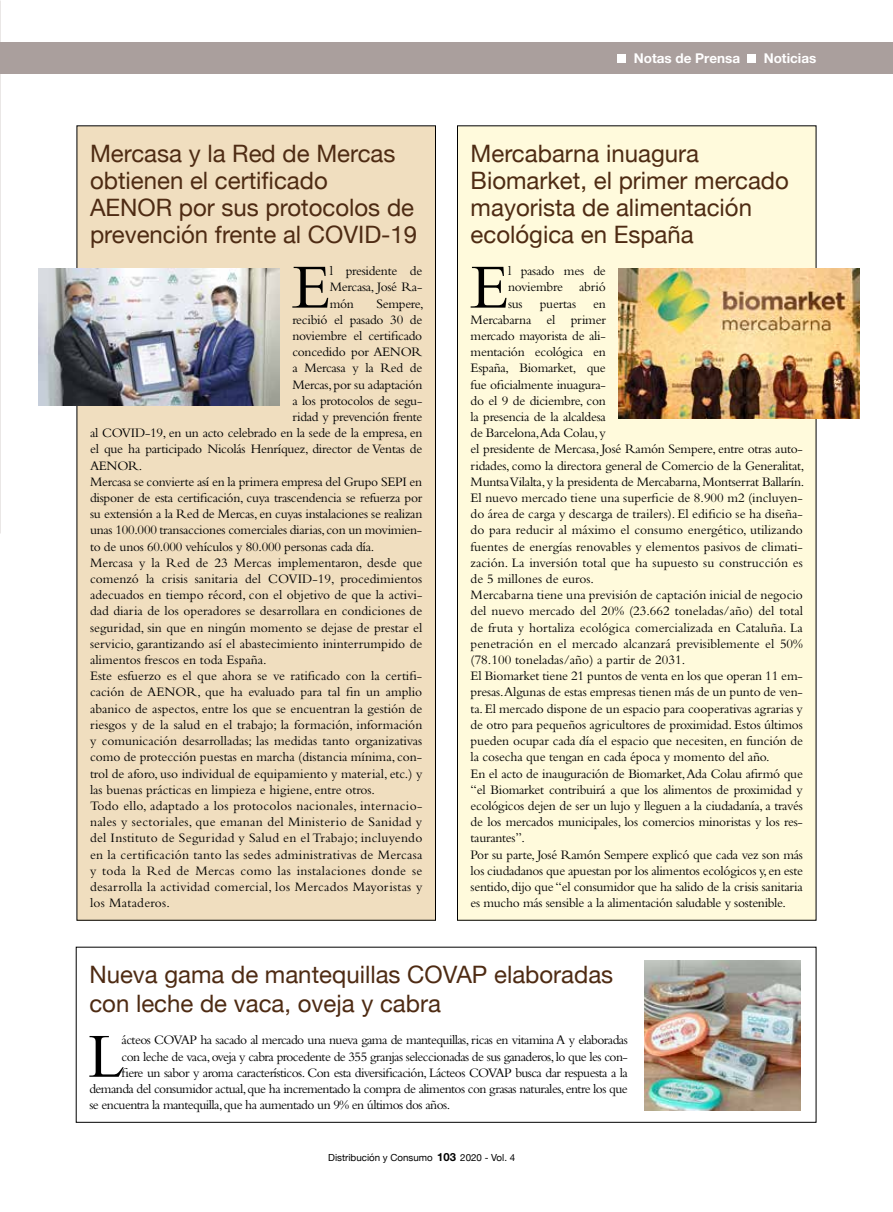
<style>
.page{position:relative;width:893px;height:1212px;background:#fff}
.page>*{position:absolute;margin:0;border:0;box-sizing:border-box;transform-origin:0 0}
.t1{font:65.55px "Bembo";color:#000}
.t2{font:24px/27px "Helvetica Neue";color:#4e2b13}
.t3{font:13.5px/16.2px "Bembo";letter-spacing:-.01em;color:#000;text-align:justify}
.t4{font:13.5px "Bembo";letter-spacing:-.04em;color:#000}
.t5{font:13.5px "Bembo";letter-spacing:.02em;color:#000}
.t6{font:700 13.5px "Helvetica Neue LT Std";color:#fff}
.t7{font:9.75px "Helvetica Neue";color:#000}
.s1{font-family:"Helvetica Neue LT Std";font-weight:700;font-size:11.25px}
</style>
<div class="page">
<div style="left:77px;top:126px;width:358px;height:794px;background:#f0debf"></div>
<div style="left:457px;top:126px;width:359px;height:794px;background:#fffadc"></div>
<div style="left:76px;top:947px;width:740px;height:176px;border:1px solid #000"></div>
<img style="left:645px;top:960px;width:156px;height:150px">
<img style="left:619px;top:268px;width:241px;height:150px">
<img style="left:38px;top:268px;width:242px;height:137px">
<div style="left:0;top:43px;width:893px;height:31px;background:#aa9f9d"></div>
<div style="left:618px;top:54px;width:8px;height:9px;background:#fff"></div>
<div style="left:748px;top:54px;width:8px;height:9px;background:#fff"></div>
<h2 class="t2" style="left:90px;top:141px;width:329px">Mercasa y la Red de Mercas obtienen el certificado<br>AENOR por sus protocolos de prevención frente al COVID-19</h2>
<h1 class="t1" style="left:292px;top:249px;width:40px">E</h1>
<p class="t3" style="left:330px;top:263px;width:94px">l presidente de Mercasa, José Ra&shy;món</p>
<p class="t3" style="left:376px;top:295px;width:49px">Sempere,</p>
<p class="t3" style="left:292px;top:311px;width:132px">recibió el pasado 30 de</p>
<p class="t3" style="left:292px;top:327px;width:131px">noviembre el certificado</p>
<p class="t3" style="left:292px;top:344px;width:132px">concedido por AENOR</p>
<p class="t3" style="left:292px;top:360px;width:131px">a Mercasa y la Red de</p>
<p class="t3" style="left:292px;top:376px;width:132px">Mercas, por su adaptación</p>
<p class="t3" style="left:292px;top:392px;width:132px">a los protocolos de segu-</p>
<p class="t3" style="left:292px;top:408px;width:132px">ridad y prevención frente</p>
<p class="t3" style="left:90px;top:425px;width:334px">al COVID-19, en un acto celebrado en la sede de la empresa, en</p>
<p class="t3" style="left:90px;top:441px;width:334px">el que ha participado Nicolás Henríquez, director de Ventas de</p>
<p class="t3" style="left:90px;top:457px;width:54px">AENOR.</p>
<p class="t3" style="left:90px;top:473px;width:334px">Mercasa se convierte así en la primera empresa del Grupo SEPI en</p>
<p class="t3" style="left:90px;top:489px;width:334px">disponer de esta certificación, cuya trascendencia se refuerza por</p>
<p class="t3" style="left:90px;top:506px;width:334px">su extensión a la Red de Mercas, en cuyas instalaciones se realizan</p>
<p class="t3" style="left:90px;top:522px;width:334px">unas 100.000 transacciones comerciales diarias, con un movimien-</p>
<p class="t3" style="left:90px;top:538px;width:286px">to de unos 60.000 vehículos y 80.000 personas cada día.</p>
<p class="t3" style="left:90px;top:554px;width:334px">Mercasa y la Red de 23 Mercas implementaron, desde que</p>
<p class="t3" style="left:90px;top:570px;width:334px">comenzó la crisis sanitaria del COVID-19, procedimientos</p>
<p class="t3" style="left:90px;top:587px;width:334px">adecuados en tiempo récord, con el objetivo de que la activi-</p>
<p class="t3" style="left:90px;top:603px;width:334px">dad diaria de los operadores se desarrollara en condiciones de</p>
<p class="t3" style="left:90px;top:619px;width:334px">seguridad, sin que en ningún momento se dejase de prestar el</p>
<p class="t3" style="left:90px;top:635px;width:334px">servicio, garantizando así el abastecimiento ininterrumpido de</p>
<p class="t3" style="left:90px;top:651px;width:178px">alimentos frescos en toda España.</p>
<p class="t3" style="left:90px;top:668px;width:334px">Este esfuerzo es el que ahora se ve ratificado con la certifi-</p>
<p class="t3" style="left:90px;top:684px;width:334px">cación de AENOR, que ha evaluado para tal fin un amplio</p>
<p class="t3" style="left:90px;top:700px;width:334px">abanico de aspectos, entre los que se encuentran la gestión de</p>
<p class="t3" style="left:90px;top:716px;width:334px">riesgos y de la salud en el trabajo; la formación, información</p>
<p class="t3" style="left:90px;top:732px;width:334px">y comunicación desarrolladas; las medidas tanto organizativas</p>
<p class="t3" style="left:90px;top:749px;width:334px">como de protección puestas en marcha (distancia mínima, con-</p>
<p class="t3" style="left:90px;top:765px;width:334px">trol de aforo, uso individual de equipamiento y material, etc.) y</p>
<p class="t3" style="left:90px;top:781px;width:287px">las buenas prácticas en limpieza e higiene, entre otros.</p>
<p class="t5" style="left:90px;top:798px;width:334px">Todo ello, adaptado a los protocolos nacionales, internacio-</p>
<p class="t5" style="left:90px;top:814px;width:334px">nales y sectoriales, que emanan del Ministerio de Sanidad y</p>
<p class="t5" style="left:90px;top:830px;width:334px">del Instituto de Seguridad y Salud en el Trabajo; incluyendo</p>
<p class="t5" style="left:90px;top:846px;width:334px">en la certificación tanto las sedes administrativas de Mercasa</p>
<p class="t5" style="left:90px;top:862px;width:334px">y toda la Red de Mercas como las instalaciones donde se</p>
<p class="t5" style="left:90px;top:879px;width:334px">desarrolla la actividad comercial, los Mercados Mayoristas y</p>
<p class="t5" style="left:90px;top:895px;width:82px">los Mataderos.</p>
<p class="t6" style="left:634px;top:50px;width:108px">Notas de Prensa</p>
<p class="t6" style="left:764px;top:50px;width:54px">Noticias</p>
<h2 class="t2" style="left:471px;top:141px;width:320px">Mercabarna inuagura<br>Biomarket, el primer mercado mayorista de alimentación ecológica en España</h2>
<h1 class="t1" style="left:470px;top:249px;width:40px">E</h1>
<p class="t3" style="left:508px;top:263px;width:99px">l pasado mes de noviembre abrió sus</p>
<p class="t3" style="left:540px;top:295px;width:38px">puertas</p>
<p class="t3" style="left:471px;top:295px;width:335px;text-align:left;text-indent:123px">en<br>Mercabarna el primer<br>mercado mayorista de ali-<br>mentación ecológica en<br>España, Biomarket, que<br>fue oficialmente inuagura-<br>do el 9 de diciembre, con<br>la presencia de la alcaldesa<br>de Barcelona,Ada Colau, y<br>el presidente de Mercasa, José Ramón Sempere, entre otras auto&shy;ridades, como la directora general de Comercio de la Generalitat, Muntsa Vilalta, y la presidenta de Mercabarna, Montserrat Ballarín.<br>El nuevo mercado tiene una superficie de 8.900 m2 (incluyen&shy;do área de carga y descarga de trailers). El edificio se ha diseña&shy;do para reducir al máximo el consumo energético, utilizando fuentes de energías renovables y elementos pasivos de climati&shy;zación. La inversión total que ha supuesto su construcción es de 5 millones de euros.<br>Mercabarna tiene una previsión de captación inicial de negocio del nuevo mercado del 20% (23.662 toneladas/año) del total de fruta y hortaliza ecológica comercializada en Cataluña. La penetración en el mercado alcanzará previsiblemente el 50% (78.100 toneladas/año) a partir de 2031.<br>El Biomarket tiene 21 puntos de venta en los que operan 11 em&shy;presas.Algunas de estas empresas tienen más de un punto de ven&shy;ta. El mercado dispone de un espacio para cooperativas agrarias y de otro para pequeños agricultores de proximidad. Estos últimos pueden ocupar cada día el espacio que necesiten, en función de la cosecha que tengan en cada época y momento del año.<br>En el acto de inauguración de Biomarket, Ada Colau afirmó que “el Biomarket contribuirá a que los alimentos de proximidad y ecológicos dejen de ser un lujo y lleguen a la ciudadanía, a través de los mercados municipales, los comercios minoristas y los res&shy;taurantes”.<br>Por su parte, José Ramón Sempere explicó que cada vez son más los ciudadanos que apuestan por los alimentos ecológicos y, en este sentido, dijo que “el consumidor que ha salido de la crisis sanitaria es mucho más sensible a la alimentación saludable y sostenible.</p>
<h2 class="t2" style="left:89px;top:961px;width:525px;line-height:28.8px">Nueva gama de mantequillas COVAP elaboradas con leche de vaca, oveja y cabra</h2>
<h1 class="t1" style="left:88px;top:1018px;width:38px">L</h1>
<p class="t4" style="left:122px;top:1032px;width:508px">ácteos COVAP ha sacado al mercado una nueva gama de mantequillas, ricas en vitamina A y elaboradas</p>
<p class="t4" style="left:122px;top:1048px;width:508px">con leche de vaca, oveja y cabra procedente de 355 granjas seleccionadas de sus ganaderos, lo que les con-</p>
<p class="t4" style="left:122px;top:1065px;width:508px">fiere un sabor y aroma característicos. Con esta diversificación, Lácteos COVAP busca dar respuesta a la</p>
<p class="t4" style="left:89px;top:1081px;width:540px">demanda del consumidor actual, que ha incrementado la compra de alimentos con grasas naturales, entre los que</p>
<p class="t4" style="left:89px;top:1097px;width:362px">se encuentra la mantequilla, que ha aumentado un 9% en últimos dos años.</p>
<p class="t7" style="left:328px;top:1150px;width:188px">Distribución y Consumo <span class="s1">103</span> 2020 - Vol. 4</p>
</div>
